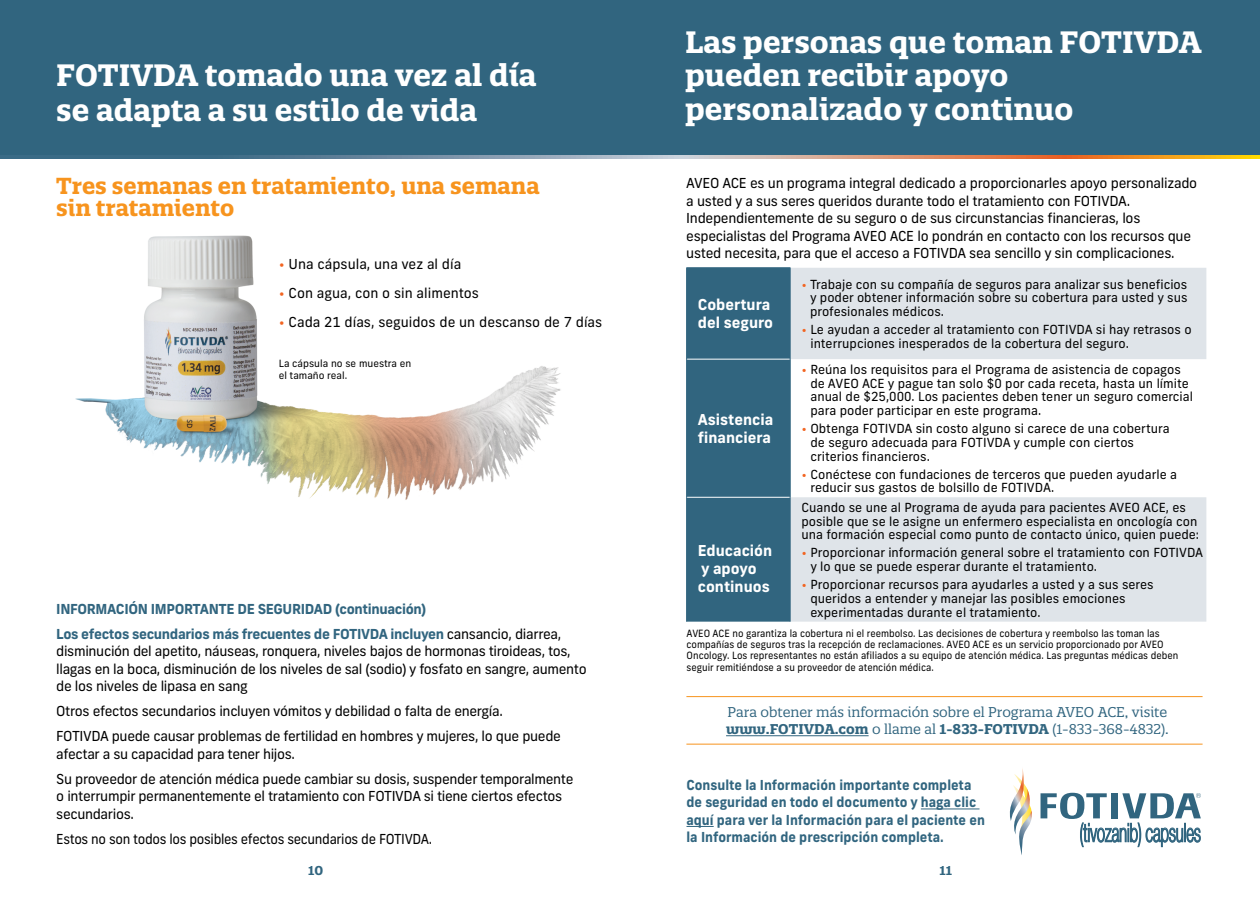
<style>
.page{position:relative;width:1260px;height:900px;background:#fff}
.page>*{position:absolute;margin:0;border:0;box-sizing:border-box;transform-origin:0 0}
.t1{font:700 30px/33.8px "Quatro Slab";color:#fff}
.t2{font:300 25.88px "Helvetica Neue";color:#31657f;scale:.56 1}
.t3{font:700 22.5px/21.2px "Quatro Slab";color:#f7941e}
.t4{font:700 15px/18px "New Frank";color:#fff}
.t5{font:13.75px/17.5px "New Frank";letter-spacing:-.025em;color:#000}
.t6{font:700 13.75px/17.5px "New Frank";color:#31657f;scale:.95 1}
.t7{font:700 13.75px/25px "New Frank";letter-spacing:-.025em;color:#31657f}
.t8{font:13.75px/17.5px "Quatro Slab";color:#31657f}
.t9{font:13.75px "New Frank";color:#000}
.t10{font:13.75px "New Frank";letter-spacing:-.025em;color:#000;scale:.95 1}
.t11{font:12.5px/13.8px "New Frank";color:#000}
.t12{font:700 12.5px "Quatro Slab";color:#31657f}
.t13{font:10px/11.2px "New Frank";color:#000;scale:.95 1}
.t14{font:10px/12px "New Frank";color:#000}
.s1{color:#f26522}
.s2{font-weight:400;color:#000}
.s3{font-weight:700}
</style>
<div class="page">
<svg style="left:1009px;top:768px;width:23px;height:87px"></svg>
<svg style="left:1041px;top:793px;width:160px;height:54px"></svg>
<hr style="left:921px;top:809px;width:59px;height:1px;background:#31657f">
<svg style="left:687px;top:826px;width:27px;height:1px"></svg>
<div style="left:0;top:0;width:1260px;height:157px;background:#31657f"></div>
<svg style="left:0;top:155px;width:1260px;height:4px"></svg>
<hr style="left:726px;top:735px;width:143px;height:1px;background:#31657f">
<hr style="left:686px;top:696px;width:517px;height:1px;background:#f7941e">
<hr style="left:686px;top:744px;width:517px;height:1px;background:#f7941e">
<div style="left:687px;top:268px;width:103px;height:354px;background:#31657f"></div>
<svg style="left:791px;top:268px;width:415px;height:354px;fill:#dfe4e9"></svg>
<hr style="left:687px;top:359px;width:103px;height:1px;background:#fff">
<hr style="left:687px;top:497px;width:103px;height:1px;background:#fff">
<hr style="left:686px;top:267px;width:105px;height:1px;background:#31657f">
<hr style="left:686px;top:268px;width:1px;height:91px;background:#31657f">
<hr style="left:790px;top:268px;width:1px;height:91px;background:#31657f">
<hr style="left:686px;top:359px;width:1px;height:138px;background:#31657f">
<hr style="left:790px;top:359px;width:1px;height:138px;background:#31657f">
<hr style="left:686px;top:497px;width:1px;height:125px;background:#31657f">
<hr style="left:790px;top:497px;width:1px;height:125px;background:#31657f">
<img style="left:75px;top:235px;width:486px;height:265px">
<h1 class="t1" style="left:56px;top:57px;width:482px;line-height:35px">FOTIVDA tomado una vez al día se adapta a su estilo de vida</h1>
<h3 class="t3" style="left:56px;top:175px;width:485px">Tres semanas en tratamiento, una semana sin tratamiento</h3>
<p class="t9" style="left:279px;top:256px;width:184px"><span class="s1">•</span> Una cápsula, una vez al día</p>
<p class="t9" style="left:279px;top:285px;width:202px"><span class="s1">•</span> Con agua, con o sin alimentos</p>
<p class="t9" style="left:279px;top:313px;width:325px"><span class="s1">•</span> Cada 21 días, seguidos de un descanso de 7 días</p>
<p class="t14" style="left:279px;top:357px;width:134px">La cápsula no se muestra en el tamaño real.</p>
<p class="t7" style="left:56px;top:596px;width:507px">INFORMACIÓN IMPORTANTE DE SEGURIDAD (continuación)<br>Los efectos secundarios más frecuentes de FOTIVDA incluyen <span class="s2">cansancio, diarrea,</span></p>
<p class="t5" style="left:56px;top:643px;width:532px">disminución del apetito, náuseas, ronquera, niveles bajos de hormonas tiroideas, tos, llagas en la boca, disminución de los niveles de sal (sodio) y fosfato en sangre, aumento de los niveles de lipasa en sang</p>
<p class="t5" style="left:56px;top:699px;width:506px;line-height:25px">Otros efectos secundarios incluyen vómitos y debilidad o falta de energía.<br>FOTIVDA puede causar problemas de fertilidad en hombres y mujeres, lo que puede</p>
<p class="t5" style="left:56px;top:741px;width:519px;line-height:25px">afectar a su capacidad para tener hijos.<br>Su proveedor de atención médica puede cambiar su dosis, suspender temporalmente</p>
<p class="t5" style="left:56px;top:788px;width:508px">o interrumpir permanentemente el tratamiento con FOTIVDA si tiene ciertos efectos secundarios.</p>
<p class="t10" style="left:56px;top:830px;width:397px">Estos no son todos los posibles efectos secundarios de FOTIVDA.</p>
<h1 class="t1" style="left:685px;top:25px;width:518px">Las personas que toman FOTIVDA pueden recibir apoyo personalizado y continuo</h1>
<p class="t5" style="left:686px;top:174px;width:513px">AVEO ACE es un programa integral dedicado a proporcionarles apoyo personalizado a usted y a sus seres queridos durante todo el tratamiento con FOTIVDA.<br>Independientemente de su seguro o de sus circunstancias financieras, los especialistas del Programa AVEO ACE lo pondrán en contacto con los recursos que usted necesita, para que el acceso a FOTIVDA sea sencillo y sin complicaciones.</p>
<p class="t4" style="left:698px;top:296px;width:77px">Cobertura del seguro</p>
<p class="t11" style="left:810px;top:277px;width:379px;text-align:justify;text-indent:-9px"><span class="s1">•</span> Trabaje con su compañía de seguros para analizar sus beneficios y poder obtener información sobre su cobertura para usted y sus profesionales médicos.</p>
<p class="t11" style="left:810px;top:323px;width:383px;text-indent:-9px"><span class="s1">•</span> Le ayudan a acceder al tratamiento con FOTIVDA si hay retrasos o interrupciones inesperados de la cobertura del seguro.</p>
<p class="t4" style="left:698px;top:410px;width:77px">Asistencia financiera</p>
<p class="t11" style="left:810px;top:362px;width:384px;text-indent:-9px"><span class="s1">•</span> Reúna los requisitos para el Programa de asistencia de copagos de AVEO ACE y pague tan solo $0 por cada receta, hasta un límite anual de $25,000. Los pacientes deben tener un seguro comercial para poder participar en este programa.</p>
<p class="t11" style="left:810px;top:422px;width:361px;text-indent:-9px"><span class="s1">•</span> Obtenga FOTIVDA sin costo alguno si carece de una cobertura de seguro adecuada para FOTIVDA y cumple con ciertos criterios financieros.</p>
<p class="t11" style="left:810px;top:467px;width:368px;text-indent:-9px"><span class="s1">•</span> Conéctese con fundaciones de terceros que pueden ayudarle a reducir sus gastos de bolsillo de FOTIVDA.</p>
<p class="t11" style="left:801px;top:501px;width:399px">Cuando se une al Programa de ayuda para pacientes AVEO ACE, es posible que se le asigne un enfermero especialista en oncología con una formación especial como punto de contacto único, quien puede:</p>
<p class="t11" style="left:810px;top:546px;width:394px;text-indent:-9px"><span class="s1">•</span> Proporcionar información general sobre el tratamiento con FOTIVDA y lo que se puede esperar durante el tratamiento.</p>
<p class="t11" style="left:810px;top:578px;width:345px;text-indent:-9px"><span class="s1">•</span> Proporcionar recursos para ayudarles a usted y a sus seres queridos a entender y manejar las posibles emociones experimentadas durante el tratamiento.</p>
<p class="t13" style="left:687px;top:628px;width:519px">AVEO ACE no garantiza la cobertura ni el reembolso. Las decisiones de cobertura y reembolso las toman las compañías de seguros tras la recepción de reclamaciones. AVEO ACE es un servicio proporcionado por AVEO Oncology. Los representantes no están afiliados a su equipo de atención médica. Las preguntas médicas deben seguir remitiéndose a su proveedor de atención médica.</p>
<p class="t4" style="left:698px;top:542px;width:76px">Educación y apoyo continuos</p>
<p class="t8" style="left:726px;top:703px;width:444px">Para obtener más información sobre el Programa AVEO ACE, visite <span class="s3">www.FOTIVDA.com</span> o llame al <span class="s3">1-833-FOTIVDA</span> (1-833-368-4832).</p>
<p class="t6" style="left:687px;top:776px;width:316px">Consulte la Información importante completa de seguridad en todo el documento y haga clic aquí para ver la Información para el paciente en la Información de prescripción completa.</p>
<h2 class="t2" style="left:1080px;top:812px;width:218px">(tivozanib) capsules</h2>
<p class="t12" style="left:308px;top:863px;width:16px">10</p>
<p class="t12" style="left:940px;top:863px;width:14px">11</p>
</div>
